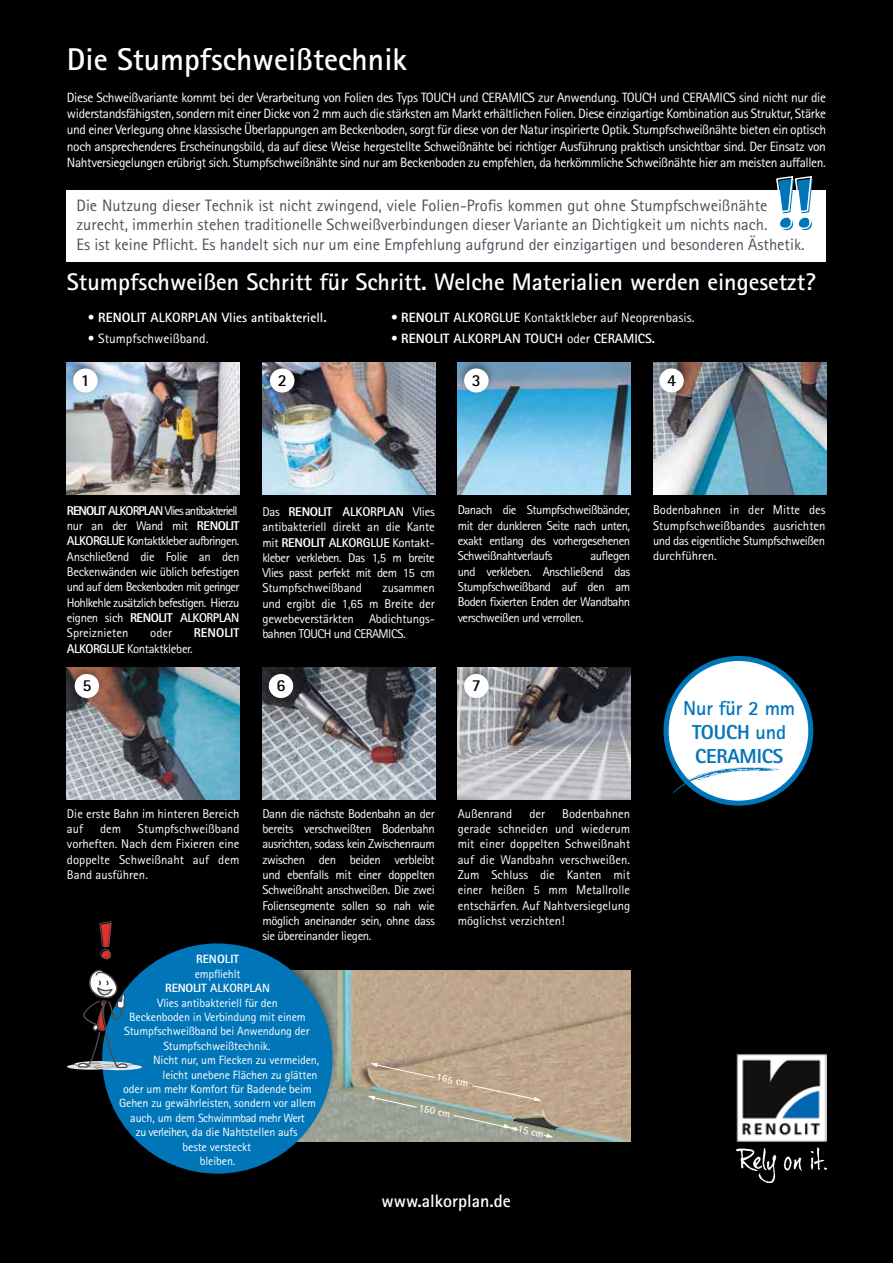
<style>
.page{position:relative;width:893px;height:1263px;background:#000}
.page>*{position:absolute;margin:0;border:0;box-sizing:border-box;transform-origin:0 0}
.t1{font:700 31.5px "Rotis Sans Serif";color:#fff}
.t2{font:700 24px "Rotis Sans Serif";color:#fff}
.t3{font:800 20.25px/24.3px "Rotis Sans Serif";letter-spacing:-.01em;color:#0076b9;text-align:center}
.t4{font:700 18px "Rotis Sans Serif";color:#fff}
.t5{font:700 16.8px "Rotis Sans Serif";color:#000}
.t6{font:16.5px/19.8px "Rotis Sans Serif";color:#4d505c}
.t7{font:13.5px/16.2px "Rotis Sans Serif";letter-spacing:-.02em;color:#fff;text-align:justify}
.t8{font:700 13.5px "Rotis Sans Serif";color:#fff}
.t9{font:13.5px "Rotis Sans Serif";color:#fff}
.t10{font:12.75px/15.3px "Rotis Sans Serif";letter-spacing:-.03em;color:#fff;text-align:justify}
.t11{font:12.75px/15.3px "Rotis Sans Serif";letter-spacing:-.05em;color:#fff}
.t12{font:12.75px/15.3px "Rotis Sans Serif";color:#fff}
.t13{font:800 12.75px "Rotis Sans Serif";color:#fff}
.t14{font:12px "Rotis Sans Serif";letter-spacing:-.01em;color:#fff}
.t15{font:12px "Rotis Sans Serif";letter-spacing:-.04em;color:#fff}
.t16{font:700 12px "Rotis Sans Serif";color:#fff}
.t17{font:800 12px "Rotis Sans Serif";color:#fff}
.t18{font:700 10.5px "Rotis Sans Serif";color:#fff}
.s1{font-weight:400}
.s2{font-weight:800}
.s3{font-weight:700}
</style>
<div class="page">
<img style="left:341px;top:971px;width:289px;height:171px">
<div style="left:94px;top:927px;width:247px;height:246px;background:#000;opacity:.4"></div>
<div style="left:102px;top:943px;width:230px;height:231px;background:#0076b9;border-radius:50%"></div>
<img style="left:67px;top:362px;width:173px;height:132px">
<div style="left:65px;top:356px;width:40px;height:40px;background:#000;opacity:.4"></div>
<div style="left:73px;top:368px;width:25px;height:24px;background:#fff;border-radius:50%"></div>
<img style="left:262px;top:362px;width:173px;height:132px">
<div style="left:262px;top:356px;width:40px;height:40px;background:#000;opacity:.4"></div>
<div style="left:270px;top:368px;width:24px;height:24px;background:#fff;border-radius:50%"></div>
<img style="left:458px;top:362px;width:173px;height:132px">
<div style="left:456px;top:356px;width:40px;height:40px;background:#000;opacity:.4"></div>
<div style="left:464px;top:368px;width:25px;height:24px;background:#fff;border-radius:50%"></div>
<img style="left:653px;top:362px;width:173px;height:132px">
<div style="left:652px;top:356px;width:40px;height:40px;background:#000;opacity:.4"></div>
<div style="left:659px;top:368px;width:25px;height:24px;background:#fff;border-radius:50%"></div>
<img style="left:67px;top:668px;width:173px;height:131px">
<div style="left:67px;top:662px;width:40px;height:39px;background:#000;opacity:.4"></div>
<div style="left:75px;top:674px;width:24px;height:24px;background:#fff;border-radius:50%"></div>
<img style="left:262px;top:668px;width:173px;height:131px">
<div style="left:261px;top:662px;width:40px;height:39px;background:#000;opacity:.4"></div>
<div style="left:269px;top:674px;width:24px;height:24px;background:#fff;border-radius:50%"></div>
<svg style="left:67px;top:969px;width:75px;height:101px"></svg>
<svg style="left:99px;top:921px;width:13px;height:38px"></svg>
<img style="left:737px;top:1054px;width:89px;height:87px">
<img style="left:737px;top:1147px;width:89px;height:36px">
<img style="left:458px;top:668px;width:173px;height:131px">
<div style="left:456px;top:662px;width:40px;height:39px;background:#000;opacity:.4"></div>
<div style="left:464px;top:674px;width:25px;height:24px;background:#fff;border-radius:50%"></div>
<div style="left:666px;top:658px;width:145px;height:145px;background:#fff;border-radius:50%"></div>
<div style="left:664px;top:656px;width:149px;height:150px;border:5px solid #0076b9;border-radius:50%"></div>
<svg style="left:673px;top:767px;width:107px;height:27px"></svg>
<div style="left:67px;top:191px;width:759px;height:71px;background:#fff"></div>
<svg style="left:776px;top:176px;width:37px;height:54px"></svg>
<svg style="left:368px;top:1096px;width:50px;height:12px"></svg>
<svg style="left:453px;top:1114px;width:67px;height:17px"></svg>
<svg style="left:543px;top:1133px;width:10px;height:4px"></svg>
<svg style="left:370px;top:1063px;width:65px;height:15px"></svg>
<svg style="left:471px;top:1085px;width:70px;height:16px"></svg>
<h1 class="t1" style="left:67px;top:39px;width:342px">Die Stumpfschweißtechnik</h1>
<p class="t7" style="left:67px;top:89px;width:761px">Diese Schweißvariante kommt bei der Verarbeitung von Folien des Typs TOUCH und CERAMICS zur Anwendung. TOUCH und CERAMICS sind nicht nur die widerstandsfähigsten, sondern mit einer Dicke von 2 mm auch die stärksten am Markt erhältlichen Folien. Diese einzigartige Kombination aus Struktur, Stärke und einer Verlegung ohne klassische Überlappungen am Beckenboden, sorgt für diese von der Natur inspirierte Optik. Stumpfschweißnähte bieten ein optisch noch ansprechenderes Erscheinungsbild, da auf diese Weise hergestellte Schweißnähte bei richtiger Ausführung praktisch unsichtbar sind. Der Einsatz von Nahtversiegelungen erübrigt sich. Stumpfschweißnähte sind nur am Beckenboden zu empfehlen, da herkömmliche Schweißnähte hier am meisten auffallen.</p>
<p class="t6" style="left:77px;top:195px;width:729px">Die Nutzung dieser Technik ist nicht zwingend, viele Folien-Profis kommen gut ohne Stumpfschweißnähte zurecht, immerhin stehen traditionelle Schweißverbindungen dieser Variante an Dichtigkeit um nichts nach.<br>Es ist keine Pflicht. Es handelt sich nur um eine Empfehlung aufgrund der einzigartigen und besonderen Ästhetik.</p>
<h2 class="t2" style="left:67px;top:266px;width:750px">Stumpfschweißen Schritt für Schritt. Welche Materialien werden eingesetzt?</h2>
<p class="t8" style="left:88px;top:309px;width:240px"><span class="s1">•</span> <span class="s2">RENOLIT</span> ALKORPLAN Vlies antibakteriell.</p>
<p class="t9" style="left:391px;top:309px;width:305px">• <span class="s2">RENOLIT</span> <span class="s3">ALKORGLUE</span> Kontaktkleber auf Neoprenbasis.</p>
<p class="t9" style="left:88px;top:330px;width:122px">• Stumpfschweißband.</p>
<p class="t8" style="left:391px;top:330px;width:266px"><span class="s1">•</span> <span class="s2">RENOLIT</span> ALKORPLAN TOUCH <span class="s1">oder</span> CERAMICS.</p>
<h3 class="t5" style="left:81px;top:370px;width:11px">1</h3>
<h3 class="t5" style="left:278px;top:370px;width:11px">2</h3>
<h3 class="t5" style="left:472px;top:370px;width:11px">3</h3>
<h3 class="t5" style="left:667px;top:370px;width:11px">4</h3>
<p class="t11" style="left:67px;top:503px;width:174px"><span class="s2">RENOLIT</span> <span class="s3">ALKORPLAN</span> Vlies antibakteriell nur an der Wand mit <span class="s2">RENOLIT<br></span><span class="s3">ALKORGLUE</span> Kontaktkleber aufbringen.<br>Anschließend die Folie an den<br>Beckenwänden wie üblich befestigen und auf dem Beckenboden mit geringer<br>Hohlkehle zusätzlich befestigen. Hierzu eignen sich <span class="s2">RENOLIT</span> <span class="s3">ALKORPLAN<br></span>Spreiznieten</p>
<p class="t10" style="left:150px;top:625px;width:23px">oder</p>
<p class="t13" style="left:194px;top:625px;width:47px">RENOLIT</p>
<p class="t10" style="left:67px;top:640px;width:127px"><span class="s3">ALKORGLUE</span> Kontaktkleber.</p>
<p class="t10" style="left:262px;top:504px;width:174px">Das <span class="s2">RENOLIT</span> <span class="s3">ALKORPLAN</span> Vlies antibakteriell direkt an die Kante mit <span class="s2">RENOLIT</span> <span class="s3">ALKORGLUE</span> Kontakt&shy;kleber verkleben. Das 1,5 m breite Vlies passt perfekt mit dem 15 cm Stumpfschweißband</p>
<p class="t10" style="left:262px;top:580px;width:174px;text-indent:120px">zusammen und ergibt die 1,65 m Breite der gewebeverstärkten Abdichtungs&shy;bahnen TOUCH und CERAMICS.</p>
<h3 class="t5" style="left:82px;top:675px;width:11px">5</h3>
<h3 class="t5" style="left:276px;top:675px;width:11px">6</h3>
<p class="t10" style="left:458px;top:502px;width:174px">Danach die Stumpfschweißbänder, mit der dunkleren Seite nach unten, exakt entlang des vorhergesehenen Schweißnahtverlaufs</p>
<p class="t10" style="left:458px;top:548px;width:174px;text-indent:133px">auflegen und verkleben. Anschließend das Stumpfschweißband auf den am Boden fixierten Enden der Wandbahn verschweißen und verrollen.</p>
<h3 class="t5" style="left:472px;top:675px;width:11px">7</h3>
<p class="t12" style="left:67px;top:806px;width:174px">Die erste Bahn im hinteren Bereich auf</p>
<p class="t10" style="left:67px;top:821px;width:174px;text-indent:71px">Stumpfschweißband vorheften. Nach dem Fixieren eine doppelte Schweißnaht auf dem Band ausführen.</p>
<p class="t10" style="left:100px;top:821px;width:23px">dem</p>
<p class="t10" style="left:262px;top:806px;width:174px">Dann die nächste Bodenbahn an der bereits verschweißten Bodenbahn ausrichten, sodass kein Zwischenraum zwischen den beiden verbleibt und ebenfalls mit einer doppelten Schweißnaht anschweißen. Die zwei Foliensegmente sollen so nah wie möglich aneinander sein, ohne dass sie übereinander liegen.</p>
<p class="t12" style="left:458px;top:806px;width:56px">Außenrand</p>
<p class="t10" style="left:529px;top:806px;width:17px">der</p>
<p class="t10" style="left:458px;top:806px;width:174px;text-indent:105px">Bodenbahnen gerade schneiden und wiederum mit einer doppelten Schweißnaht auf die Wandbahn verschweißen.<br>Zum Schluss die Kanten mit einer heißen 5 mm Metallrolle entschärfen. Auf Nahtversiegelung möglichst verzichten!</p>
<p class="t17" style="left:196px;top:951px;width:44px">RENOLIT</p>
<p class="t14" style="left:195px;top:966px;width:47px">empfliehlt</p>
<p class="t16" style="left:165px;top:980px;width:106px"><span class="s2">RENOLIT</span> ALKORPLAN</p>
<p class="t14" style="left:157px;top:995px;width:122px">Vlies antibakteriell für den</p>
<p class="t14" style="left:129px;top:1010px;width:178px">Beckenboden in Verbindung mit einem</p>
<p class="t14" style="left:124px;top:1024px;width:187px">Stumpfschweißband bei Anwendung der</p>
<p class="t14" style="left:163px;top:1038px;width:108px">Stumpfschweißtechnik.</p>
<p class="t14" style="left:153px;top:1053px;width:168px">Nicht nur, um Flecken zu vermeiden,</p>
<p class="t14" style="left:163px;top:1067px;width:156px">leicht unebene Flächen zu glätten</p>
<p class="t14" style="left:123px;top:1082px;width:190px">oder um mehr Komfort für Badende beim</p>
<p class="t14" style="left:119px;top:1096px;width:198px">Gehen zu gewährleisten, sondern vor allem</p>
<p class="t15" style="left:130px;top:1110px;width:176px">auch, um dem Schwimmbad mehr Wert</p>
<p class="t14" style="left:136px;top:1125px;width:163px">zu verleihen, da die Nahtstellen aufs</p>
<p class="t14" style="left:183px;top:1139px;width:70px">beste versteckt</p>
<p class="t14" style="left:200px;top:1154px;width:37px">bleiben.</p>
<p class="t18" style="left:438px;top:1070px;width:34px;rotate:12deg">165 cm</p>
<p class="t18" style="left:420px;top:1101px;width:34px;rotate:12deg">150 cm</p>
<p class="t18" style="left:519px;top:1122px;width:28px;rotate:12deg">15 cm</p>
<h3 class="t4" style="left:382px;top:1189px;width:131px">www.alkorplan.de</h3>
<p class="t10" style="left:653px;top:502px;width:174px">Bodenbahnen in der Mitte des Stumpfschweißbandes ausrichten und das eigentliche Stumpfschweißen durchführen.</p>
<h3 class="t3" style="left:683px;top:695px;width:114px"><span class="s3">Nur für 2 mm<br></span>TOUCH <span class="s3">und<br></span>CERAMICS</h3>
</div>
